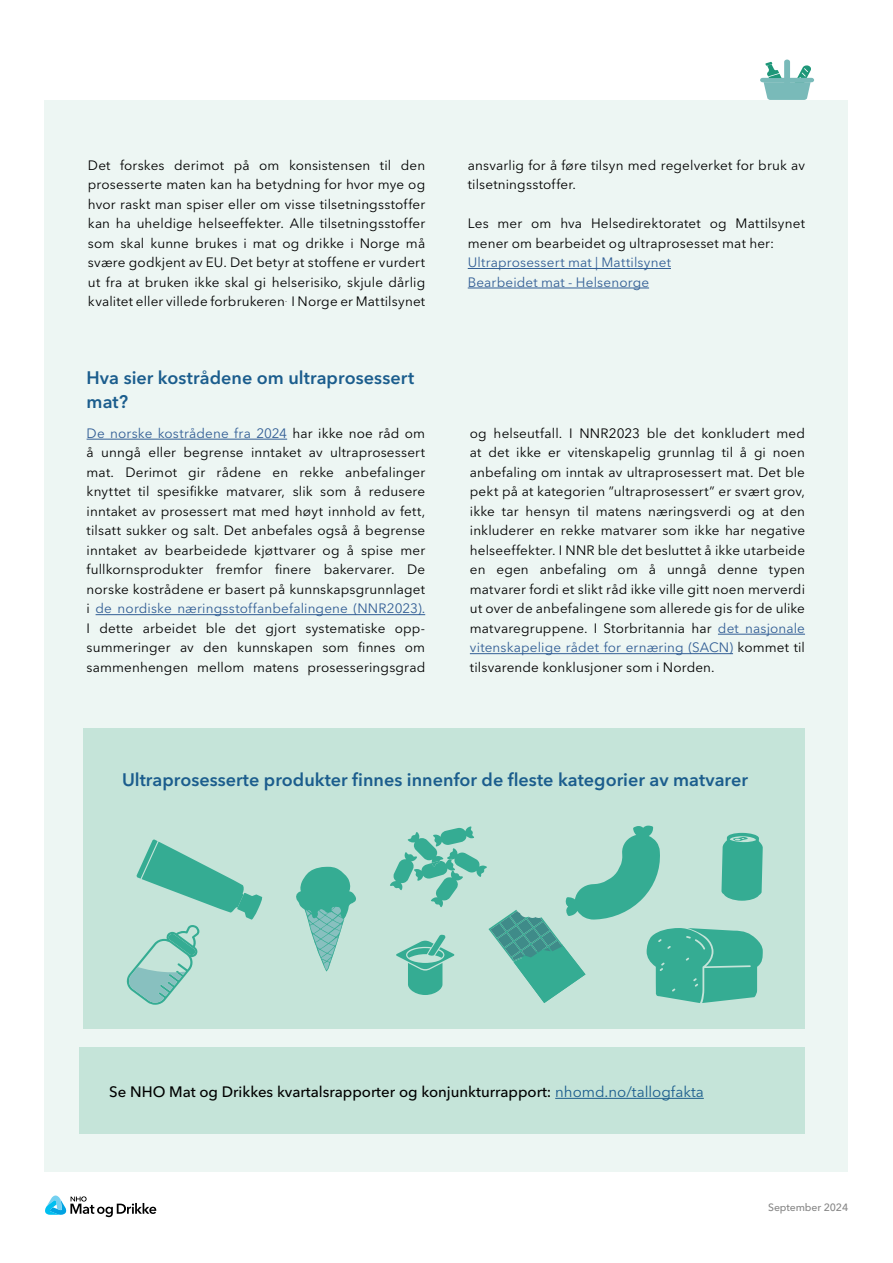
<style>
.page{position:relative;width:893px;height:1263px;background:#fff}
.page>*{position:absolute;margin:0;border:0;box-sizing:border-box;transform-origin:0 0}
.t1{font:600 18px/24px "Avenir Next LT Pro";color:#1b5d8d}
.t2{font:500 15px "Avenir Next LT Pro";color:#000}
.t3{font:13.5px/19.5px "Avenir Next LT Pro";letter-spacing:.01em;color:#000;text-align:justify}
.t4{font:13.5px/19.5px "Avenir Next LT Pro";letter-spacing:.01em;color:#325e95}
.t5{font:500 10.5px "Avenir Next LT Pro";letter-spacing:-.01em;color:#878787}
.s1{color:#325e95}
.s2{font-weight:400;color:#1b5d8d}
</style>
<div class="page">
<div style="left:45px;top:100px;width:803px;height:1071px;background:#edf6f3"></div>
<svg style="left:760px;top:60px;width:54px;height:40px"></svg>
<svg style="left:45px;top:1195px;width:111px;height:22px"></svg>
<div style="left:83px;top:728px;width:722px;height:301px;background:#c5e4d9"></div>
<div style="left:79px;top:1047px;width:726px;height:87px;background:#c5e4d9"></div>
<hr style="left:555px;top:1098px;width:149px;height:1px;background:#1b5d8d">
<hr style="left:468px;top:268px;width:203px;height:1px;background:#325e95">
<hr style="left:468px;top:288px;width:181px;height:1px;background:#325e95">
<hr style="left:718px;top:634px;width:87px;height:1px;background:#325e95">
<hr style="left:470px;top:653px;width:263px;height:1px;background:#325e95">
<hr style="left:87px;top:439px;width:200px;height:1px;background:#325e95">
<hr style="left:96px;top:614px;width:329px;height:1px;background:#325e95">
<svg style="left:296px;top:867px;width:60px;height:104px"></svg>
<svg style="left:127px;top:925px;width:72px;height:80px"></svg>
<svg style="left:390px;top:826px;width:373px;height:177px"></svg>
<svg style="left:136px;top:839px;width:127px;height:80px"></svg>
<p class="t3" style="left:88px;top:155px;width:339px">Det forskes derimot på om konsistensen til den prosesserte maten kan ha betydning for hvor mye og hvor raskt man spiser eller om visse tilsetningsstoffer kan ha uheldige helseeffekter. Alle tilsetningsstoffer som skal kunne brukes i mat og drikke i Norge må svære godkjent av EU. Det betyr at stoffene er vurdert ut fra at bruken ikke skal gi helserisiko, skjule dårlig kvalitet eller villede forbrukeren<sup>.</sup> I Norge er Mattilsynet</p>
<h1 class="t1" style="left:87px;top:366px;width:329px">Hva sier kostrådene om ultraprosessert mat?</h1>
<p class="t3" style="left:87px;top:423px;width:340px"><span class="s1">De norske kostrådene fra 2024</span> har ikke noe råd om å unngå eller begrense inntaket av ultraprosessert mat. Derimot gir rådene en rekke anbefalinger knyttet til spesifikke matvarer, slik som å redusere inntaket av prosessert mat med høyt innhold av fett, tilsatt sukker og salt. Det anbefales også å begrense inntaket av bearbeidede kjøttvarer og å spise mer fullkornsprodukter fremfor finere bakervarer. De norske kostrådene er basert på kunnskapsgrunnlaget i <span class="s1">de nordiske næringsstoffanbefalingene (NNR2023).<br></span>I dette arbeidet ble det gjort systematiske opp&shy;summeringer av den kunnskapen som finnes om sammenhengen mellom matens prosesseringsgrad</p>
<p class="t3" style="left:468px;top:155px;width:339px">ansvarlig for å føre tilsyn med regelverket for bruk av tilsetningsstoffer.</p>
<p class="t3" style="left:468px;top:214px;width:339px">Les mer om hva Helsedirektoratet og Mattilsynet mener om bearbeidet og ultraprosesset mat her:</p>
<p class="t4" style="left:468px;top:253px;width:205px">Ultraprosessert mat | Mattilsynet<br>Bearbeidet mat - Helsenorge</p>
<p class="t3" style="left:470px;top:423px;width:337px">og helseutfall. I NNR2023 ble det konkludert med at det ikke er vitenskapelig grunnlag til å gi noen anbefaling om inntak av ultraprosessert mat. Det ble pekt på at kategorien ”ultraprosessert” er svært grov, ikke tar hensyn til matens næringsverdi og at den inkluderer en rekke matvarer som ikke har negative helseeffekter. I NNR ble det besluttet å ikke utarbeide en egen anbefaling om å unngå denne typen matvarer fordi et slikt råd ikke ville gitt noen merverdi ut over de anbefalingene som allerede gis for de ulike matvaregruppene. I Storbritannia har <span class="s1">det nasjonale vitenskapelige rådet for ernæring (SACN)</span> kommet til tilsvarende konklusjoner som i Norden.</p>
<h1 class="t1" style="left:122px;top:768px;width:628px">Ultraprosesserte produkter finnes innenfor de fleste kategorier av matvarer</h1>
<p class="t2" style="left:109px;top:1082px;width:596px">Se NHO Mat og Drikkes kvartalsrapporter og konjunkturrapport: <span class="s2">nhomd.no/tallogfakta</span></p>
<p class="t5" style="left:768px;top:1201px;width:82px">September 2024</p>
</div>
